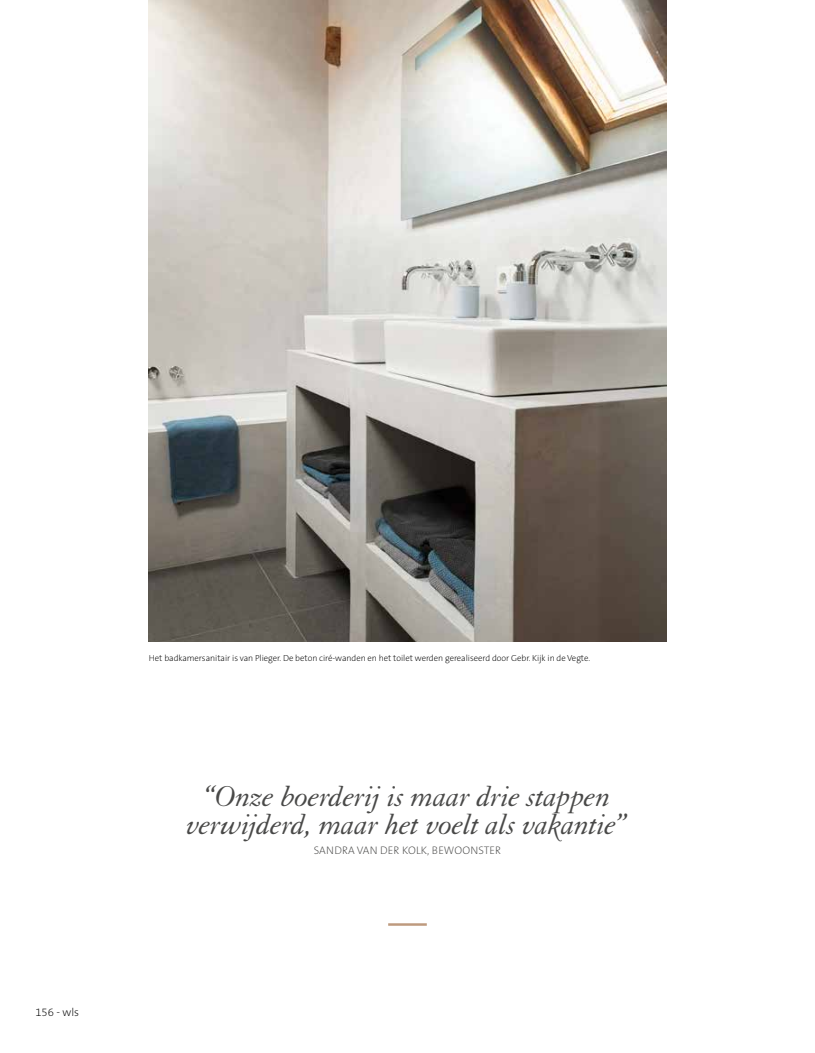
<style>
.page{position:relative;width:815px;height:1053px;background:#fff}
.page>*{position:absolute;margin:0;border:0;box-sizing:border-box;transform-origin:0 0}
.t1{font:italic 31.25px/27.5px "Granjon LT Std";letter-spacing:-.01em;color:#494948;text-align:center}
.t2{font:200 11.25px "The Sans B W2";color:#000}
.t3{font:200 11px "The Sans B W2";letter-spacing:.015em;color:#494948}
.t4{font:200 8.75px "The Sans B W2";letter-spacing:-.005em;color:#000}
</style>
<div class="page">
<hr style="left:388px;top:923px;width:39px;height:2px;background:#be9a7e">
<img style="left:149px;top:0;width:517px;height:642px">
<p class="t2" style="left:35px;top:1004px;width:45px">156 - wls</p>
<p class="t4" style="left:149px;top:652px;width:443px">Het badkamersanitair is van Plieger. De beton ciré-wanden en het toilet werden gerealiseerd door Gebr. Kijk in de Vegte.</p>
<h1 class="t1" style="left:187px;top:783px;width:443px">“Onze boerderij is maar drie stappen verwijderd, maar het voelt als vakantie”</h1>
<p class="t3" style="left:314px;top:843px;width:189px">SANDRA VAN DER KOLK, BEWOONSTER</p>
</div>
